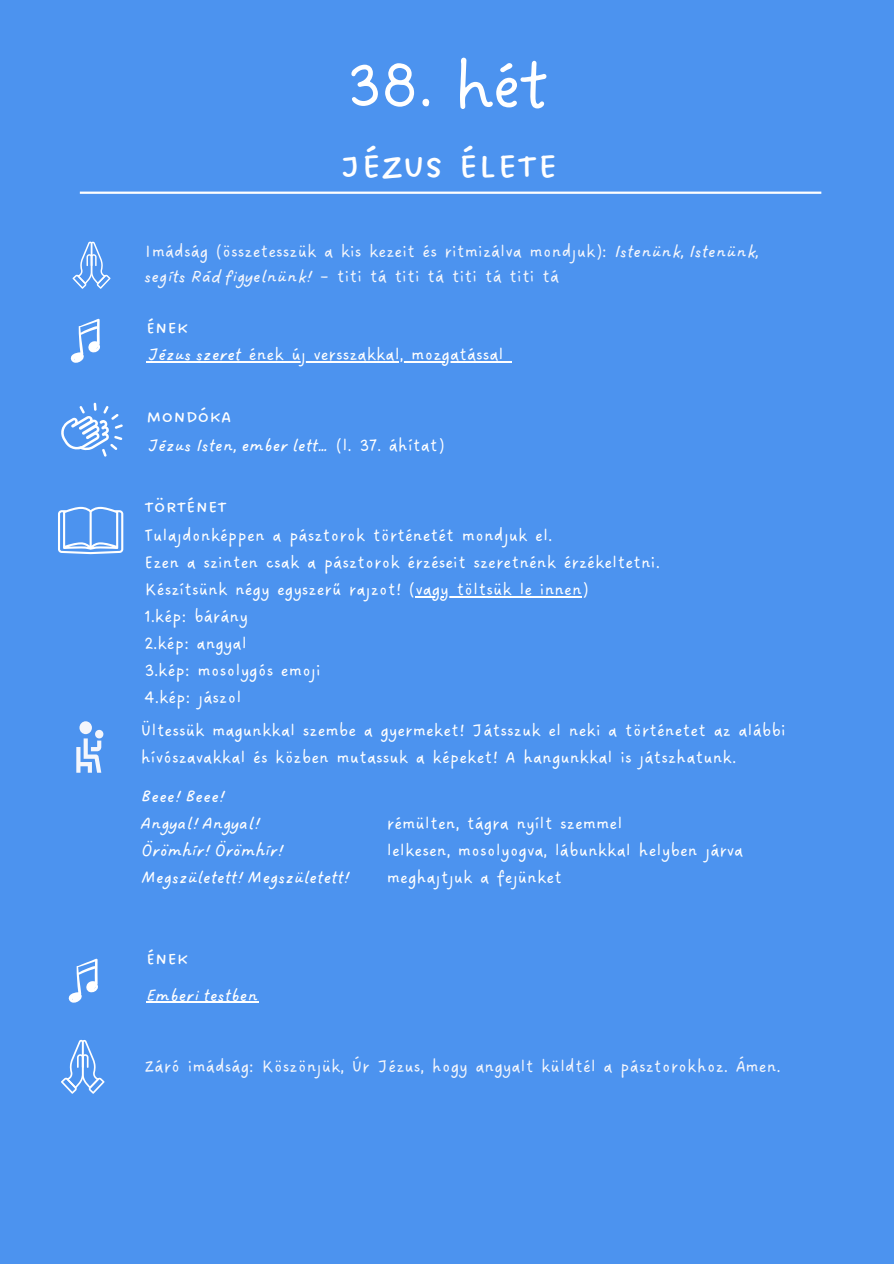
<style>
.page{position:relative;width:894px;height:1264px;background:#fff}
.page>*{position:absolute;margin:0;border:0;box-sizing:border-box;transform-origin:0 0}
.t1{font:68.1px "DO Sans Regular";color:#fff}
.t2{font:48.3px "DO All Caps Regular";color:#fff}
.t3{font:22.5px "DO All Caps Regular";color:#fff}
.t4{font:18.75px/27px "DO Sans Regular Alt";color:#fff}
.t5{font:18.75px/26px "DO Sans Regular Alt";color:#f4f6fc}
.t6{font:18.75px/27px "DO Sans Slanted Alt";color:#fff}
.s1{font-family:"DO Sans Slanted Alt"}
.s2{font-family:"DO Sans Regular Alt"}
</style>
<div class="page">
<div style="left:0;top:0;width:893px;height:1263px;background:#4c93ef"></div>
<svg style="left:73px;top:241px;width:37px;height:48px"></svg>
<svg style="left:61px;top:1039px;width:43px;height:54px"></svg>
<hr style="left:80px;top:191px;width:741px;height:3px;background:#fff">
<svg style="left:68px;top:958px;width:30px;height:45px"></svg>
<svg style="left:70px;top:318px;width:30px;height:45px"></svg>
<hr style="left:146px;top:361px;width:95px;height:1px;background:#fff">
<hr style="left:241px;top:361px;width:262px;height:1px;background:#fff">
<hr style="left:146px;top:1001px;width:112px;height:1px;background:#fff">
<div style="left:79px;top:721px;width:13px;height:13px;background:#f4f6fc;border-radius:50%"></div>
<svg style="left:76px;top:730px;width:27px;height:42px"></svg>
<svg style="left:58px;top:507px;width:65px;height:47px"></svg>
<hr style="left:415px;top:596px;width:166px;height:1px;background:#fff">
<svg style="left:61px;top:403px;width:62px;height:54px"></svg>
<h1 class="t1" style="left:346px;top:46px;width:204px">38. hét</h1>
<h2 class="t2" style="left:340px;top:134px;width:219px">jézus élete</h2>
<p class="t5" style="left:144px;top:239px;width:616px">Imádság (összetesszük a kis kezeit és ritmizálva mondjuk): <span class="s1">Istenünk, Istenünk, segíts Rád figyelnünk!</span> – titi tá titi tá titi tá titi tá</p>
<p class="t3" style="left:146px;top:313px;width:44px">Ének</p>
<p class="t4" style="left:146px;top:342px;width:359px"><span class="s1">Jézus szeret</span> ének új versszakkal, mozgatással</p>
<p class="t3" style="left:146px;top:402px;width:86px">mondóka</p>
<p class="t6" style="left:146px;top:433px;width:299px">Jézus Isten, ember lett… <span class="s2">(l. 37. áhítat)</span></p>
<p class="t3" style="left:144px;top:492px;width:84px">történet</p>
<p class="t4" style="left:144px;top:523px;width:517px">Tulajdonképpen a pásztorok történetét mondjuk el.<br>Ezen a szinten csak a pásztorok érzéseit szeretnénk érzékeltetni.<br>Készítsünk négy egyszerű rajzot! (vagy töltsük le innen)<br>1.kép: bárány<br>2.kép: angyal<br>3.kép: mosolygós emoji<br>4.kép: jászol</p>
<p class="t4" style="left:141px;top:718px;width:646px">Ültessük magunkkal szembe a gyermeket! Játsszuk el neki a történetet az alábbi hívószavakkal és közben mutassuk a képeket! A hangunkkal is játszhatunk.</p>
<p class="t6" style="left:141px;top:783px;width:210px">Beee! Beee!<br>Angyal! Angyal!<br>Örömhír! Örömhír!<br>Megszületett! Megszületett!</p>
<p class="t4" style="left:387px;top:810px;width:358px">rémülten, tágra nyílt szemmel<br>lelkesen, mosolyogva, lábunkkal helyben járva meghajtjuk a fejünket</p>
<p class="t3" style="left:146px;top:944px;width:44px">Ének</p>
<p class="t6" style="left:146px;top:982px;width:114px">Emberi testben</p>
<p class="t5" style="left:144px;top:1054px;width:637px">Záró imádság: Köszönjük, Úr Jézus, hogy angyalt küldtél a pásztorokhoz. Ámen.</p>
</div>
